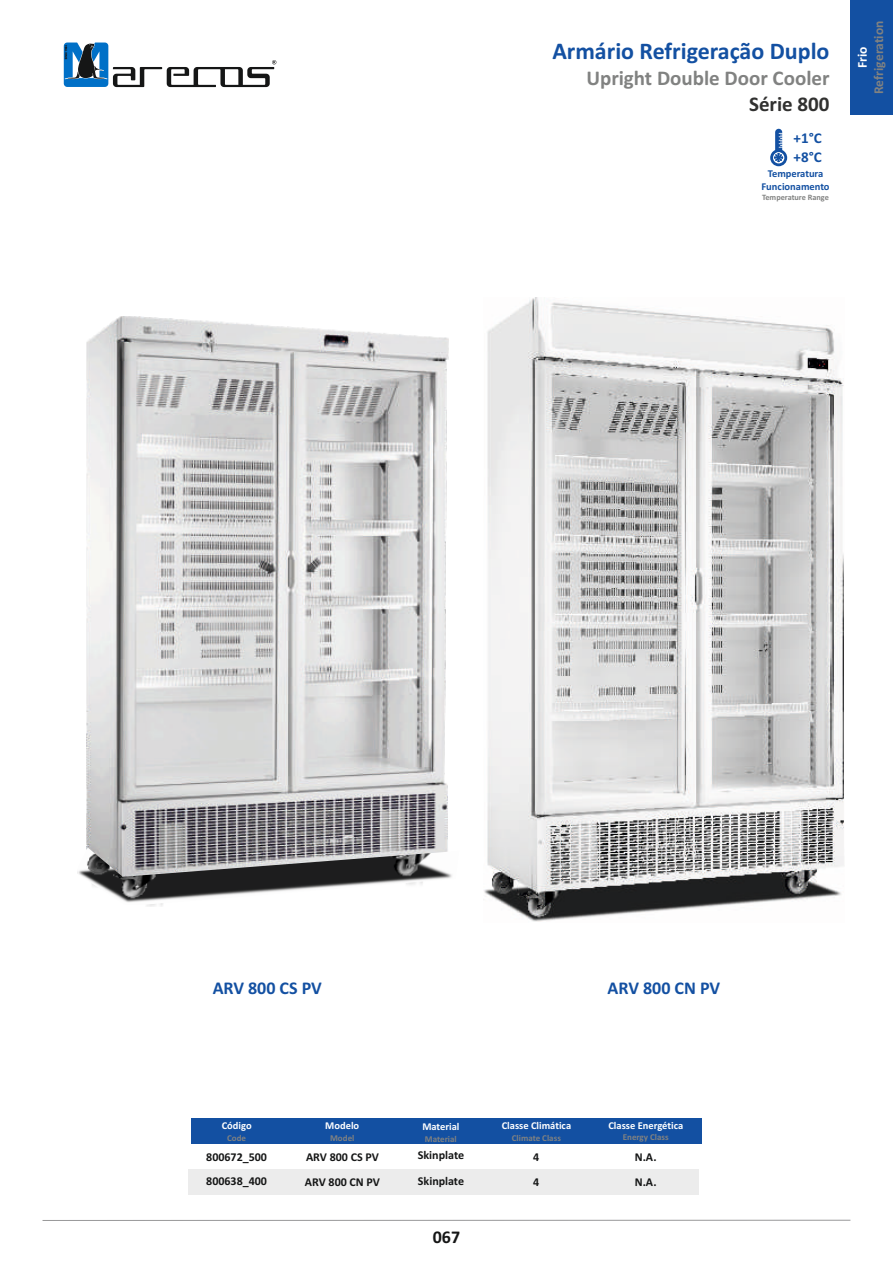
<style>
.page{position:relative;width:893px;height:1263px;background:#fff}
.page>*{position:absolute;margin:0;border:0;box-sizing:border-box;transform-origin:0 0}
.t1{font:700 24px "Calibri";color:#1350a2}
.t2{font:700 21px "Calibri";color:#818281}
.t3{font:700 21px "Calibri";color:#313130}
.t4{font:700 18px "Calibri";color:#1350a2}
.t5{font:700 18px "Calibri";color:#151616}
.t6{font:700 15px/18.3px "Calibri";color:#1350a2}
.t7{font:700 13.5px "Calibri";letter-spacing:-.005em;color:#818281}
.t8{font:700 13.5px "Calibri";color:#fff}
.t9{font:700 12px/25.3px "Calibri";color:#151616}
.t10{font:700 10.5px "Calibri";color:#fff}
.t11{font:700 10.5px/12.8px "Calibri";color:#1350a2;text-align:center}
.t12{font:700 9px "Calibri";color:#818281}
.t13{font:700 8.25px "Calibri";color:#818281}
</style>
<div class="page">
<img style="left:86px;top:316px;width:362px;height:531px">
<img style="left:77px;top:847px;width:375px;height:59px">
<img style="left:484px;top:298px;width:360px;height:624px">
<svg style="left:64px;top:43px;width:212px;height:44px"></svg>
<svg style="left:770px;top:129px;width:17px;height:37px"></svg>
<div style="left:189px;top:1169px;width:510px;height:26px;background:#ececec"></div>
<div style="left:191px;top:1119px;width:511px;height:25px;background:#1350a2"></div>
<div style="left:850px;top:0;width:43px;height:115px;background:#1350a2"></div>
<hr style="left:43px;top:1220px;width:807px;height:1px;background:#989899">
<h1 class="t1" style="left:552px;top:41px;width:279px">Armário Refrigeração Duplo</h1>
<h2 class="t2" style="left:586px;top:70px;width:245px">Upright Double Door Cooler</h2>
<h2 class="t3" style="left:749px;top:95px;width:82px">Série 800</h2>
<p class="t6" style="left:794px;top:130px;width:30px">+1°C +8°C</p>
<p class="t11" style="left:761px;top:168px;width:70px">Temperatura<br>Funcionamento</p>
<p class="t13" style="left:762px;top:194px;width:68px">Temperature Range</p>
<p class="t7" style="left:873px;top:94px;width:75px;rotate:-90deg">Refrigeration</p>
<p class="t8" style="left:857px;top:68px;width:23px;rotate:-90deg">Frio</p>
<h3 class="t4" style="left:213px;top:980px;width:111px">ARV 800 CS PV</h3>
<h3 class="t4" style="left:608px;top:980px;width:114px">ARV 800 CN PV</h3>
<p class="t10" style="left:222px;top:1121px;width:31px">Código</p>
<p class="t12" style="left:227px;top:1134px;width:20px">Code</p>
<p class="t9" style="left:206px;top:1145px;width:62px;line-height:24.3px">800672_500<br>800638_400</p>
<p class="t10" style="left:325px;top:1121px;width:35px">Modelo</p>
<p class="t12" style="left:330px;top:1134px;width:26px">Model</p>
<p class="t9" style="left:305px;top:1145px;width:77px">ARV 800 CS PV<br>ARV 800 CN PV</p>
<p class="t10" style="left:422px;top:1122px;width:39px">Material</p>
<p class="t12" style="left:425px;top:1135px;width:33px">Material</p>
<p class="t9" style="left:418px;top:1144px;width:48px">Skinplate<br>Skinplate</p>
<h3 class="t5" style="left:433px;top:1229px;width:29px">067</h3>
<p class="t10" style="left:502px;top:1121px;width:71px">Classe Climática</p>
<p class="t12" style="left:512px;top:1134px;width:51px">Climate Class</p>
<p class="t9" style="left:533px;top:1145px;width:8px">4<br>4</p>
<p class="t10" style="left:608px;top:1120px;width:76px">Classe Energética</p>
<p class="t12" style="left:623px;top:1133px;width:48px">Energy Class</p>
<p class="t9" style="left:635px;top:1145px;width:23px">N.A.<br>N.A.</p>
</div>
